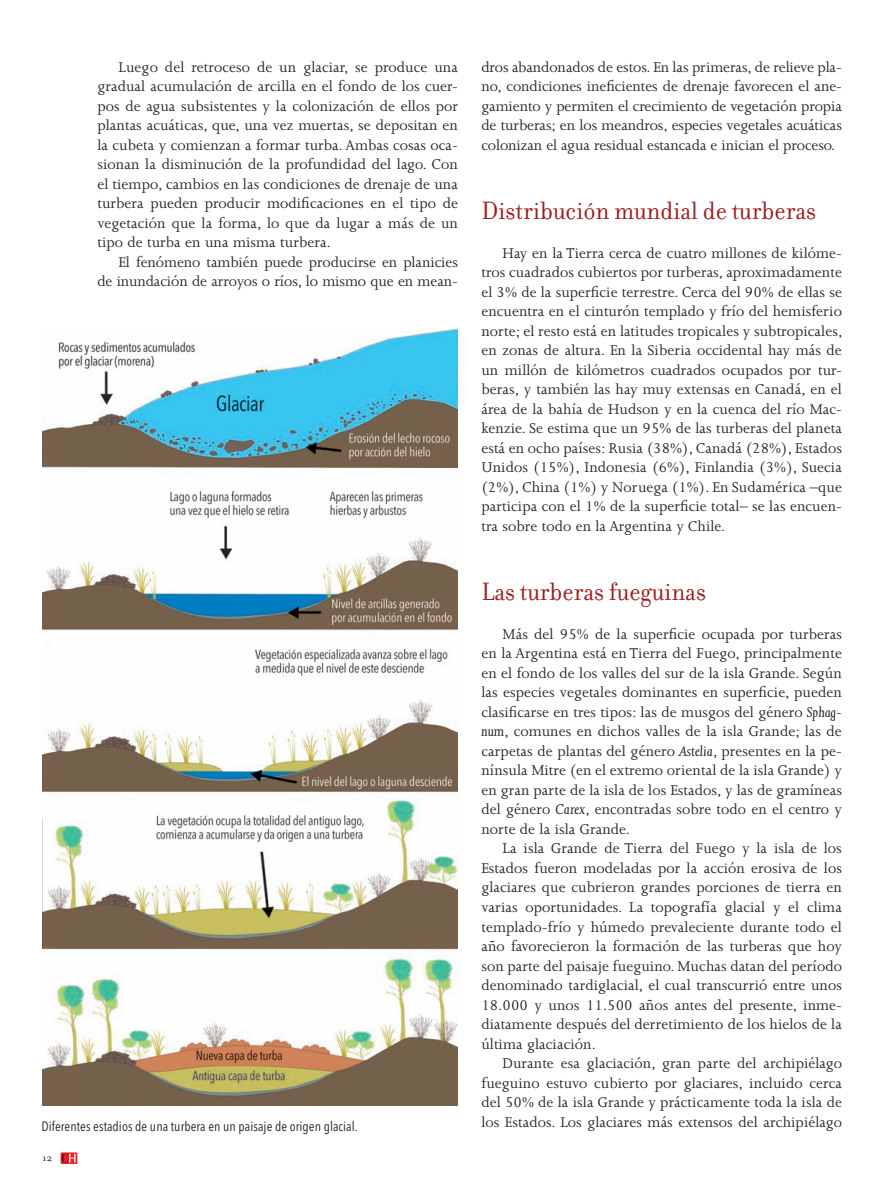
<style>
.page{position:relative;width:893px;height:1191px;background:#fff}
.page>*{position:absolute;margin:0;border:0;box-sizing:border-box;transform-origin:0 0}
._1_l_nea_Subt_tulos{font:27px "Filosofia";color:#9d1d1f;scale:.95 1}
.Txt_gral{font:16.2px/19.5px "Joanna";letter-spacing:.005em;color:#231f20;text-align:justify}
.Ep_grafes{font:condensed 13.5px "Avenir Next LT Pro";letter-spacing:.005em;color:#231f20}
.t1{font:11.25px "Filosofia";color:#231f20}
.s1{font-style:italic}
</style>
<div class="page">
<img style="left:43px;top:328px;width:415px;height:777px">
<svg style="left:61px;top:1152px;width:16px;height:12px"></svg>
<svg style="left:62px;top:1153px;width:14px;height:9px"></svg>
<p class="Txt_gral" style="left:97px;top:57px;width:362px;text-indent:21px">Luego del retroceso de un glaciar, se produce una gradual acumulación de arcilla en el fondo de los cuer&shy;pos de agua subsistentes y la colonización de ellos por plantas acuáticas, que, una vez muertas, se depositan en la cubeta y comienzan a formar turba. Ambas cosas oca&shy;sionan la disminución de la profundidad del lago. Con el tiempo, cambios en las condiciones de drenaje de una turbera pueden producir modificaciones en el tipo de vegetación que la forma, lo que da lugar a más de un tipo de turba en una misma turbera.</p>
<p class="Txt_gral" style="left:97px;top:252px;width:362px;text-align:right">El fenómeno también puede producirse en planicies<br>de inundación de arroyos o ríos, lo mismo que en mean-</p>
<p class="Ep_grafes" style="left:41px;top:1118px;width:318px">Diferentes estadios de una turbera en un paisaje de origen glacial.</p>
<p class="t1" style="left:43px;top:1151px;width:11px">12</p>
<p class="Txt_gral" style="left:481px;top:57px;width:362px">dros abandonados de estos. En las primeras, de relieve pla&shy;no, condiciones ineficientes de drenaje favorecen el ane&shy;gamiento y permiten el crecimiento de vegetación propia de turberas; en los meandros, especies vegetales acuáticas colonizan el agua residual estancada e inician el proceso.</p>
<p class="_1_l_nea_Subt_tulos" style="left:481px;top:195px;width:354px">Distribución mundial de turberas</p>
<p class="Txt_gral" style="left:481px;top:243px;width:363px;text-indent:21px">Hay en la Tierra cerca de cuatro millones de kilóme&shy;tros cuadrados cubiertos por turberas, aproximadamente el 3% de la superficie terrestre. Cerca del 90% de ellas se encuentra en el cinturón templado y frío del hemisferio norte; el resto está en latitudes tropicales y subtropicales, en zonas de altura. En la Siberia occidental hay más de un millón de kilómetros cuadrados ocupados por tur&shy;beras, y también las hay muy extensas en Canadá, en el área de la bahía de Hudson y en la cuenca del río Mac&shy;kenzie. Se estima que un 95% de las turberas del planeta está en ocho países: Rusia (38%), Canadá (28%), Estados Unidos (15%), Indonesia (6%), Finlandia (3%), Suecia (2%), China (1%) y Noruega (1%). En Sudamérica –que participa con el 1% de la superficie total– se las encuen&shy;tra sobre todo en la Argentina y Chile.</p>
<p class="_1_l_nea_Subt_tulos" style="left:481px;top:576px;width:238px">Las turberas fueguinas</p>
<p class="Txt_gral" style="left:481px;top:624px;width:362px;text-indent:21px">Más del 95% de la superficie ocupada por turberas en la Argentina está en Tierra del Fuego, principalmente en el fondo de los valles del sur de la isla Grande. Según las especies vegetales dominantes en superficie, pueden clasificarse en tres tipos: las de musgos del género <span class="s1">Sphag&shy;num</span>, comunes en dichos valles de la isla Grande; las de carpetas de plantas del género <span class="s1">Astelia</span>, presentes en la pe&shy;nínsula Mitre (en el extremo oriental de la isla Grande) y en gran parte de la isla de los Estados, y las de gramíneas del género <span class="s1">Carex</span>, encontradas sobre todo en el centro y norte de la isla Grande.</p>
<p class="Txt_gral" style="left:481px;top:839px;width:362px;text-indent:21px">La isla Grande de Tierra del Fuego y la isla de los Estados fueron modeladas por la acción erosiva de los glaciares que cubrieron grandes porciones de tierra en varias oportunidades. La topografía glacial y el clima templado-frío y húmedo prevaleciente durante todo el año favorecieron la formación de las turberas que hoy son parte del paisaje fueguino. Muchas datan del período denominado tardiglacial, el cual transcurrió entre unos 18.000 y unos 11.500 años antes del presente, inme&shy;diatamente después del derretimiento de los hielos de la última glaciación.</p>
<p class="Txt_gral" style="left:481px;top:1053px;width:362px;text-indent:21px">Durante esa glaciación, gran parte del archipiélago fueguino estuvo cubierto por glaciares, incluido cerca del 50% de la isla Grande y prácticamente toda la isla de los Estados. Los glaciares más extensos del archipiélago</p>
</div>
